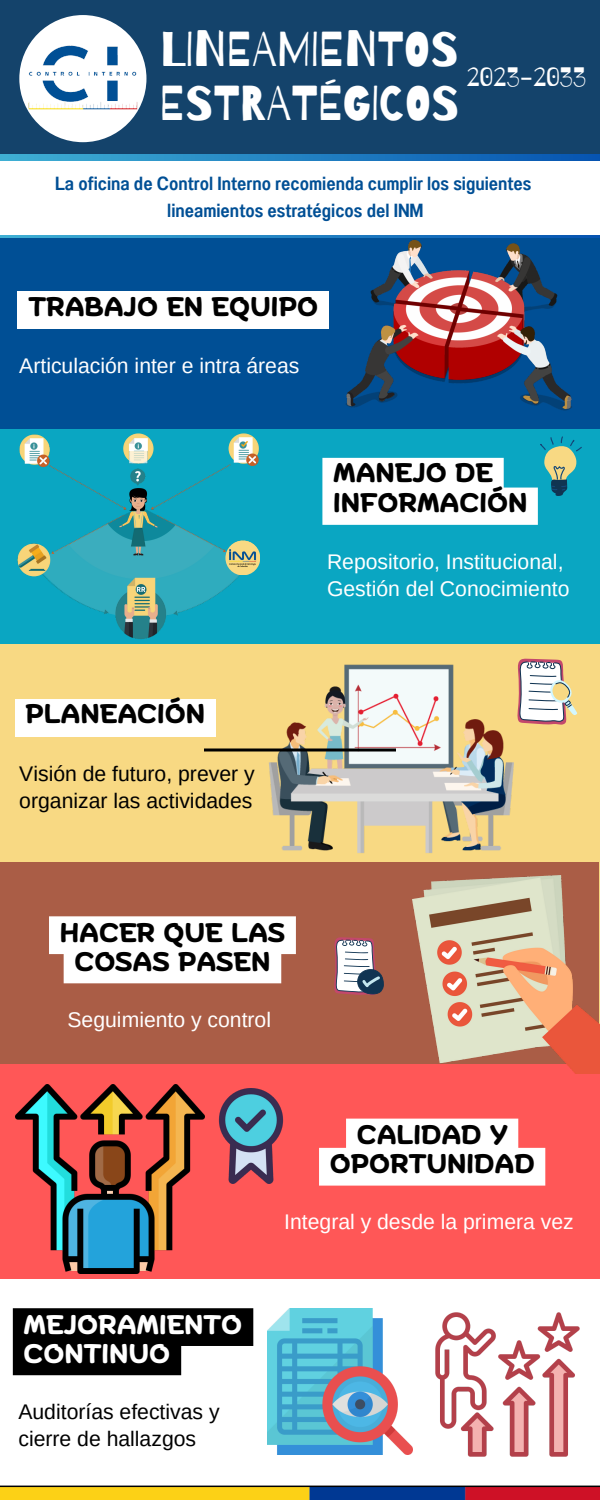
<style>
.page{position:relative;width:600px;height:1500px;background:#f8d983}
.page>*{position:absolute;margin:0;border:0;box-sizing:border-box;transform-origin:0 0}
.t1{font:48.9px/53.8px "Barrio";color:#fff}
.t2{font:700 26.9px/29.2px "Biski";color:#000;text-align:center}
.t3{font:700 26.9px/29.2px "Biski";color:#fff}
.t4{font:26.6px "Barrio";color:#fff}
.t5{font:21.2px/27px "Arimo";color:#fff}
.t6{font:21.2px/27px "Arimo";color:#000}
.t7{font:19px/26.2px "Anantason Semi Bold Wd 75";color:#004f95;text-align:center}
</style>
<div class="page">
<div style="left:0;top:0;width:600px;height:300px;background:#14436b"></div>
<div style="left:0;top:862px;width:599px;height:262px;background:#aa5d46"></div>
<div style="left:0;top:385px;width:600px;height:259px;background:#0aa6c2"></div>
<div style="left:0;top:232px;width:600px;height:197px;background:#004f95"></div>
<div style="left:0;top:155px;width:600px;height:83px;background:linear-gradient(to right,#3fafd4,#0654b1)"></div>
<div style="left:0;top:161px;width:600px;height:73px;background:#fff"></div>
<div style="left:19px;top:15px;width:127px;height:127px;background:#fff;border-radius:50%"></div>
<div style="left:0;top:1064px;width:600px;height:248px;background:#ff5757"></div>
<div style="left:0;top:1280px;width:600px;height:220px;background:#fff"></div>
<svg style="left:517px;top:659px;width:60px;height:66px"></svg>
<svg style="left:334px;top:937px;width:50px;height:58px"></svg>
<img style="left:344px;top:235px;width:231px;height:176px">
<img style="left:17px;top:433px;width:242px;height:206px">
<div style="left:225px;top:541px;width:35px;height:34px;background:#f8d983;border-radius:50%"></div>
<img style="left:226px;top:545px;width:34px;height:26px">
<img style="left:269px;top:664px;width:245px;height:189px">
<img style="left:413px;top:876px;width:187px;height:198px">
<img style="left:15px;top:1084px;width:188px;height:189px">
<img style="left:203px;top:1089px;width:81px;height:95px">
<img style="left:0;top:1487px;width:600px;height:13px">
<hr style="left:0;top:1486px;width:600px;height:1px;background:#000">
<img style="left:267px;top:1309px;width:146px;height:145px">
<img style="left:435px;top:1312px;width:145px;height:145px">
<img style="left:24px;top:39px;width:115px;height:81px">
<div style="left:15px;top:699px;width:201px;height:37px;background:#fff"></div>
<div style="left:18px;top:291px;width:311px;height:37px;background:#fff"></div>
<svg style="left:322px;top:436px;width:260px;height:89px"></svg>
<div style="left:49px;top:916px;width:247px;height:67px;background:#fff"></div>
<svg style="left:319px;top:1119px;width:226px;height:67px;background:#ffecec"></svg>
<svg style="left:13px;top:1308px;width:240px;height:67px;background:#212121"></svg>
<svg style="left:204px;top:748px;width:192px;height:4px"></svg>
<h1 class="t1" style="left:160px;top:24px;width:301px">LINEAMIENTOS<br>ESTRATÉGICOS</h1>
<p class="t4" style="left:467px;top:63px;width:121px">2023-2033</p>
<p class="t7" style="left:55px;top:171px;width:478px">La oficina de Control Interno recomienda cumplir los siguientes lineamientos estratégicos del INM</p>
<p class="t2" style="left:28px;top:294px;width:291px">TRABAJO EN EQUIPO</p>
<p class="t5" style="left:19px;top:352px;width:282px">Articulación inter e intra áreas</p>
<p class="t2" style="left:333px;top:461px;width:196px;line-height:29.7px;text-align:left">MANEJO DE<br>INFORMACIÓN</p>
<p class="t5" style="left:327px;top:548px;width:244px">Repositorio, Institucional,<br>Gestión del Conocimiento</p>
<p class="t2" style="left:25px;top:702px;width:181px">PLANEACIÓN</p>
<p class="t6" style="left:19px;top:760px;width:237px">Visión de futuro, prever y organizar las actividades</p>
<p class="t2" style="left:60px;top:921px;width:227px">HACER QUE LAS<br>COSAS PASEN</p>
<p class="t5" style="left:68px;top:1006px;width:205px">Seguimiento y control</p>
<p class="t2" style="left:330px;top:1123px;width:206px">CALIDAD Y<br>OPORTUNIDAD</p>
<p class="t3" style="left:24px;top:1313px;width:220px">MEJORAMIENTO<br>CONTINUO</p>
<p class="t6" style="left:18px;top:1398px;width:203px">Auditorías efectivas y cierre de hallazgos</p>
<p class="t5" style="left:284px;top:1209px;width:291px">Integral y desde la primera vez</p>
</div>
